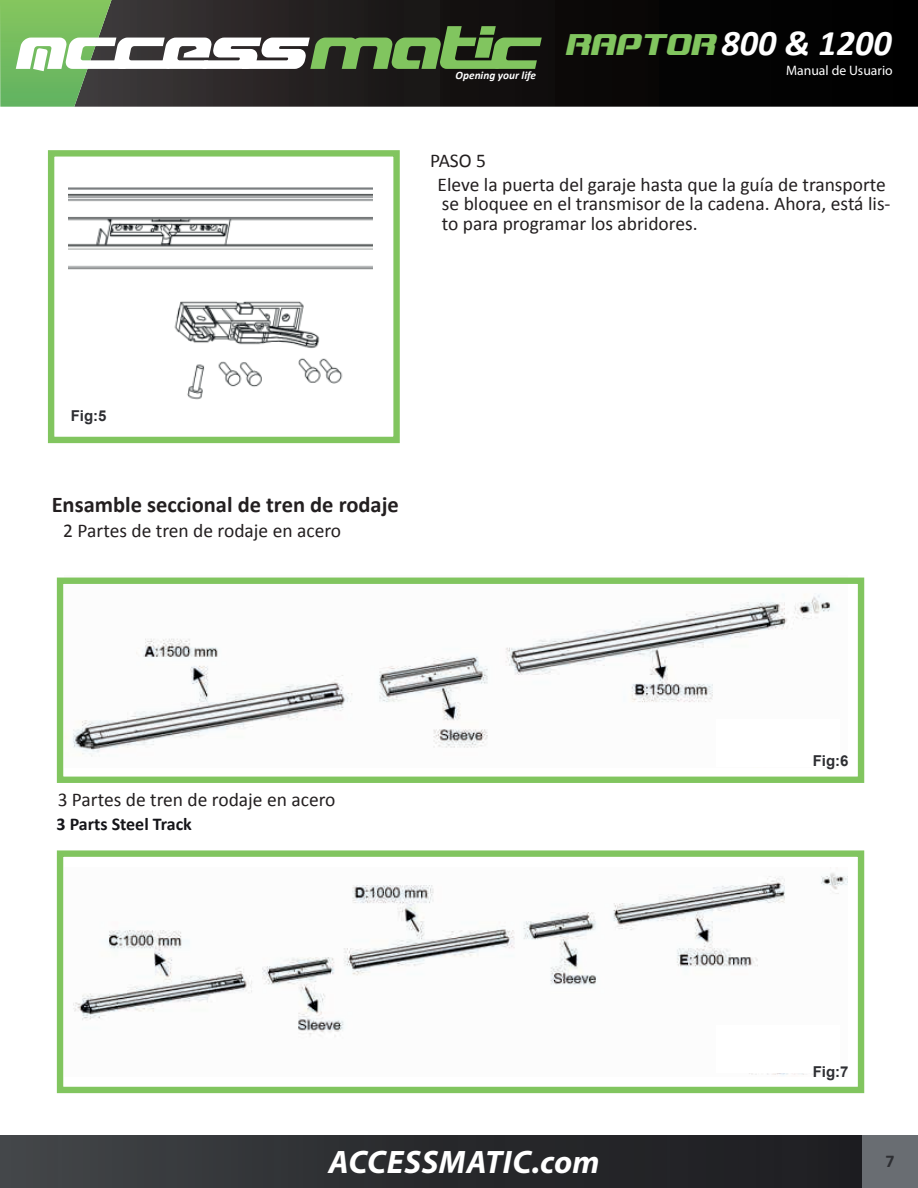
<style>
.page{position:relative;width:918px;height:1188px;background:#fff}
.page>*{position:absolute;margin:0;border:0;box-sizing:border-box;transform-origin:0 0}
.t1{font:italic 700 36.15px "Calibri";color:#fff}
.t2{font:italic 700 32.55px "Myriad Pro";letter-spacing:.02em;color:#fff}
.t3{font:700 22.5px "Calibri";color:#231f20}
.t4{font:19.5px/19.5px "Calibri";color:#231f20}
.t5{font:700 18px "Calibri";color:#151519}
.t6{font:700 18px "Calibri";color:#2d2e32}
.t7{font:700 15px "Arial";color:#2d2e32}
.t8{font:13.65px "Myriad Pro";color:#fff}
.t9{font:italic 700 11.25px "Calibri";color:#fff}
.s1{font-family:"Blaster";font-weight:400;color:#81c55f}
</style>
<div class="page">
<img style="left:69px;top:187px;width:304px;height:213px">
<img style="left:64px;top:577px;width:784px;height:180px">
<img style="left:73px;top:873px;width:775px;height:202px">
<div style="left:0;top:1136px;width:918px;height:52px;background:linear-gradient(to right,#3f4245,#18171b)"></div>
<div style="left:48px;top:150px;width:352px;height:293px;border:6px solid #81c55f"></div>
<div style="left:57px;top:578px;width:807px;height:205px;border:6px solid #81c55f"></div>
<div style="left:57px;top:850px;width:807px;height:243px;border:6px solid #81c55f"></div>
<div style="left:717px;top:719px;width:123px;height:48px;background:#fff"></div>
<div style="left:717px;top:1025px;width:123px;height:48px;background:#fff"></div>
<div style="left:0;top:0;width:111px;height:107px;background:linear-gradient(to bottom,#85c65e,#61b261)"></div>
<img style="left:74px;top:0;width:844px;height:107px">
<svg style="left:16px;top:26px;width:526px;height:45px"></svg>
<div style="left:863px;top:1136px;width:55px;height:52px;background:#696d72"></div>
<p class="t9" style="left:456px;top:69px;width:82px">Opening your life</p>
<p class="t4" style="left:430px;top:151px;width:58px">PASO 5</p>
<h1 class="t1" style="left:565px;top:20px;width:329px"><span class="s1">RAPTOR</span> 800 &amp; 1200</h1>
<p class="t8" style="left:786px;top:62px;width:108px">Manual de Usuario</p>
<p class="t4" style="left:438px;top:175px;width:455px">Eleve la puerta del garaje hasta que la guía de transporte se bloquee en el transmisor de la cadena. Ahora, está lis&shy;to para programar los abridores.</p>
<p class="t7" style="left:71px;top:405px;width:37px">Fig:5</p>
<p class="t3" style="left:52px;top:490px;width:349px">Ensamble seccional de tren de rodaje</p>
<p class="t4" style="left:63px;top:521px;width:279px">2 Partes de tren de rodaje en acero</p>
<p class="t4" style="left:58px;top:790px;width:279px">3 Partes de tren de rodaje en acero</p>
<p class="t5" style="left:57px;top:812px;width:137px">3 Parts Steel Track</p>
<p class="t7" style="left:813px;top:750px;width:37px">Fig:6</p>
<p class="t7" style="left:813px;top:1061px;width:37px">Fig:7</p>
<h2 class="t2" style="left:329px;top:1141px;width:272px">ACCESSMATIC.com</h2>
<p class="t6" style="left:885px;top:1150px;width:11px">7</p>
</div>
